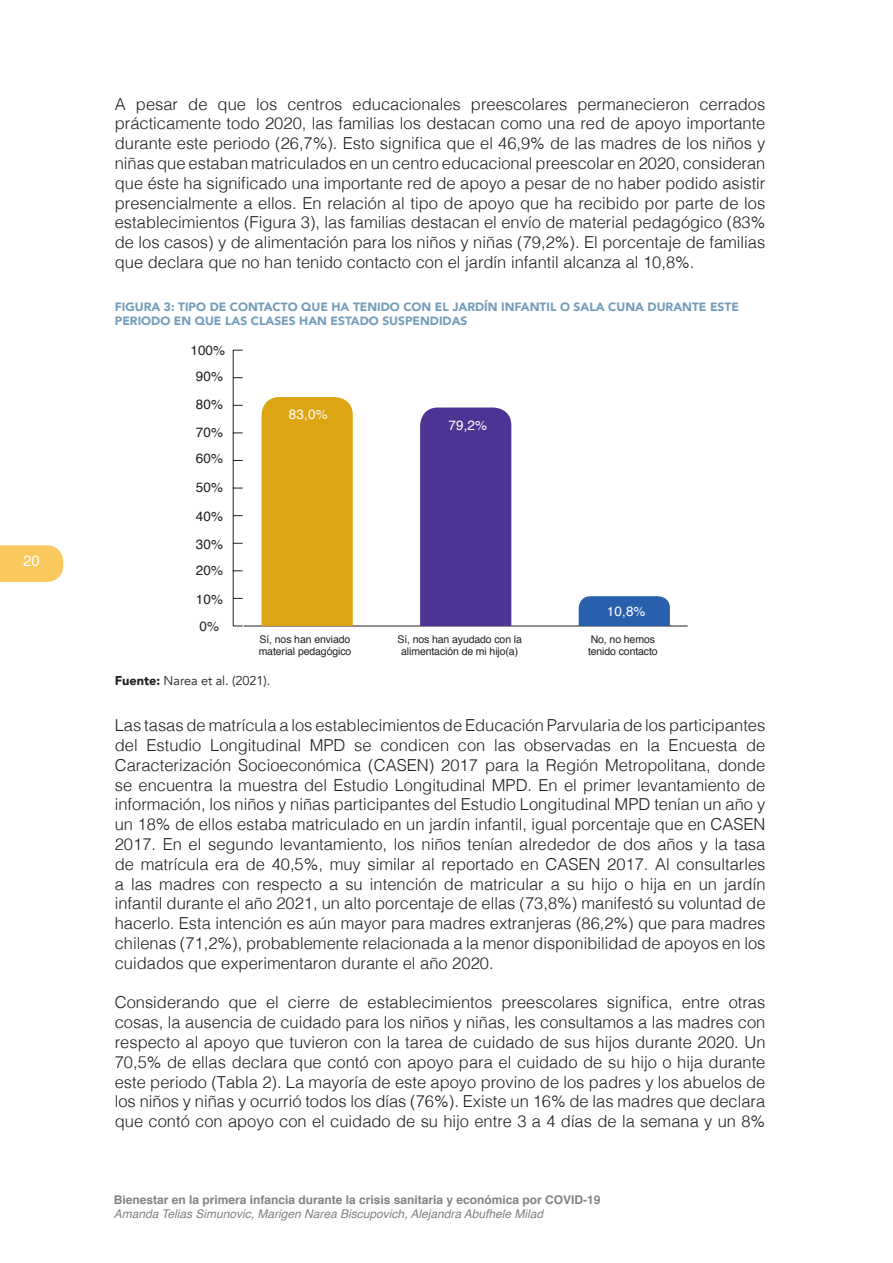
<style>
.page{position:relative;width:893px;height:1263px;background:#fff}
.page>*{position:absolute;margin:0;border:0;box-sizing:border-box;transform-origin:0 0}
.t1{font:300 16.5px/19.8px "Helvetica";color:#231f20;text-align:justify}
.t2{font:15px "Helvetica";color:#fff}
.t3{font:13.5px "Helvetica";letter-spacing:.01em;color:#231f20}
.t4{font:13.5px "Helvetica";color:#fff}
.t5{font:12.75px "Avenir";letter-spacing:-.005em;color:#231f20}
.t6{font:900 12px/14.4px "Avenir";color:#729dba}
.t7{font:700 12px "Helvetica";color:#808285}
.t8{font:italic 12px "Helvetica";color:#808285}
.t9{font:10.5px/12px "Helvetica";letter-spacing:-.01em;color:#231f20}
.s1{font-weight:900}
</style>
<div class="page">
<svg style="left:0;top:545px;width:63px;height:37px;background:#f9cb65"></svg>
<hr style="left:244px;top:626px;width:444px;height:1px;background:#231f20">
<hr style="left:233px;top:350px;width:1px;height:276px;background:#231f20">
<div style="left:262px;top:397px;width:91px;height:229px;background:#dda512"></div>
<div style="left:420px;top:407px;width:91px;height:219px;background:#4d3394"></div>
<div style="left:579px;top:596px;width:91px;height:30px;background:#2960ad"></div>
<p class="t2" style="left:23px;top:550px;width:18px">20</p>
<p class="t1" style="left:115px;top:93px;width:652px">A pesar de que los centros educacionales preescolares permanecieron cerrados prácticamente todo 2020, las familias los destacan como una red de apoyo importante durante este periodo (26,7%). Esto significa que el 46,9% de las madres de los niños y niñas que estaban matriculados en un centro educacional preescolar en 2020, consideran que éste ha significado una importante red de apoyo a pesar de no haber podido asistir presencialmente a ellos. En relación al tipo de apoyo que ha recibido por parte de los establecimientos (Figura 3), las familias destacan el envío de material pedagógico (83% de los casos) y de alimentación para los niños y niñas (79,2%). El porcentaje de familias que declara que no han tenido contacto con el jardín infantil alcanza al 10,8%.</p>
<p class="t6" style="left:115px;top:299px;width:626px">FIGURA 3: TIPO DE CONTACTO QUE HA TENIDO CON EL JARDÍN INFANTIL O SALA CUNA DURANTE ESTE<br>PERIODO EN QUE LAS CLASES HAN ESTADO SUSPENDIDAS</p>
<p class="t3" style="left:190px;top:339px;width:36px">100%</p>
<p class="t3" style="left:196px;top:366px;width:29px">90%</p>
<p class="t3" style="left:196px;top:393px;width:29px">80%</p>
<p class="t3" style="left:196px;top:422px;width:29px">70%</p>
<p class="t3" style="left:196px;top:448px;width:29px">60%</p>
<p class="t3" style="left:196px;top:477px;width:29px">50%</p>
<p class="t3" style="left:196px;top:506px;width:29px">40%</p>
<p class="t3" style="left:196px;top:533px;width:29px">30%</p>
<p class="t3" style="left:196px;top:560px;width:29px">20%</p>
<p class="t3" style="left:196px;top:589px;width:29px">10%</p>
<p class="t3" style="left:200px;top:616px;width:21px">0%</p>
<p class="t4" style="left:289px;top:404px;width:40px">83,0%</p>
<p class="t9" style="left:259px;top:634px;width:94px">Sí, nos han enviado material pedagógico</p>
<p class="t4" style="left:448px;top:415px;width:40px">79,2%</p>
<p class="t4" style="left:607px;top:601px;width:40px">10,8%</p>
<p class="t9" style="left:397px;top:634px;width:126px;text-align:center">Sí, nos han ayudado con la alimentación de mi hijo(a)</p>
<p class="t9" style="left:588px;top:634px;width:71px">No, no hemos tenido contacto</p>
<p class="t5" style="left:115px;top:673px;width:157px"><span class="s1">Fuente:</span> Narea et al. (2021).</p>
<p class="t1" style="left:115px;top:714px;width:652px">Las tasas de matrícula a los establecimientos de Educación Parvularia de los participantes del Estudio Longitudinal MPD se condicen con las observadas en la Encuesta de Caracterización Socioeconómica (CASEN) 2017 para la Región Metropolitana, donde se encuentra la muestra del Estudio Longitudinal MPD. En el primer levantamiento de información, los niños y niñas participantes del Estudio Longitudinal MPD tenían un año y un 18% de ellos estaba matriculado en un jardín infantil, igual porcentaje que en CASEN 2017. En el segundo levantamiento, los niños tenían alrededor de dos años y la tasa de matrícula era de 40,5%, muy similar al reportado en CASEN 2017. Al consultarles a las madres con respecto a su intención de matricular a su hijo o hija en un jardín infantil durante el año 2021, un alto porcentaje de ellas (73,8%) manifestó su voluntad de hacerlo. Esta intención es aún mayor para madres extranjeras (86,2%) que para madres chilenas (71,2%), probablemente relacionada a la menor disponibilidad de apoyos en los cuidados que experimentaron durante el año 2020.</p>
<p class="t1" style="left:115px;top:991px;width:652px">Considerando que el cierre de establecimientos preescolares significa, entre otras cosas, la ausencia de cuidado para los niños y niñas, les consultamos a las madres con respecto al apoyo que tuvieron con la tarea de cuidado de sus hijos durante 2020. Un 70,5% de ellas declara que contó con apoyo para el cuidado de su hijo o hija durante este periodo (Tabla 2). La mayoría de este apoyo provino de los padres y los abuelos de los niños y niñas y ocurrió todos los días (76%). Existe un 16% de las madres que declara que contó con apoyo con el cuidado de su hijo entre 3 a 4 días de la semana y un 8%</p>
<p class="t7" style="left:114px;top:1190px;width:488px">Bienestar en la primera infancia durante la crisis sanitaria y económica por COVID-19</p>
<p class="t8" style="left:114px;top:1205px;width:431px">Amanda Telias Simunovic, Marigen Narea Biscupovich, Alejandra Abufhele Milad</p>
</div>
